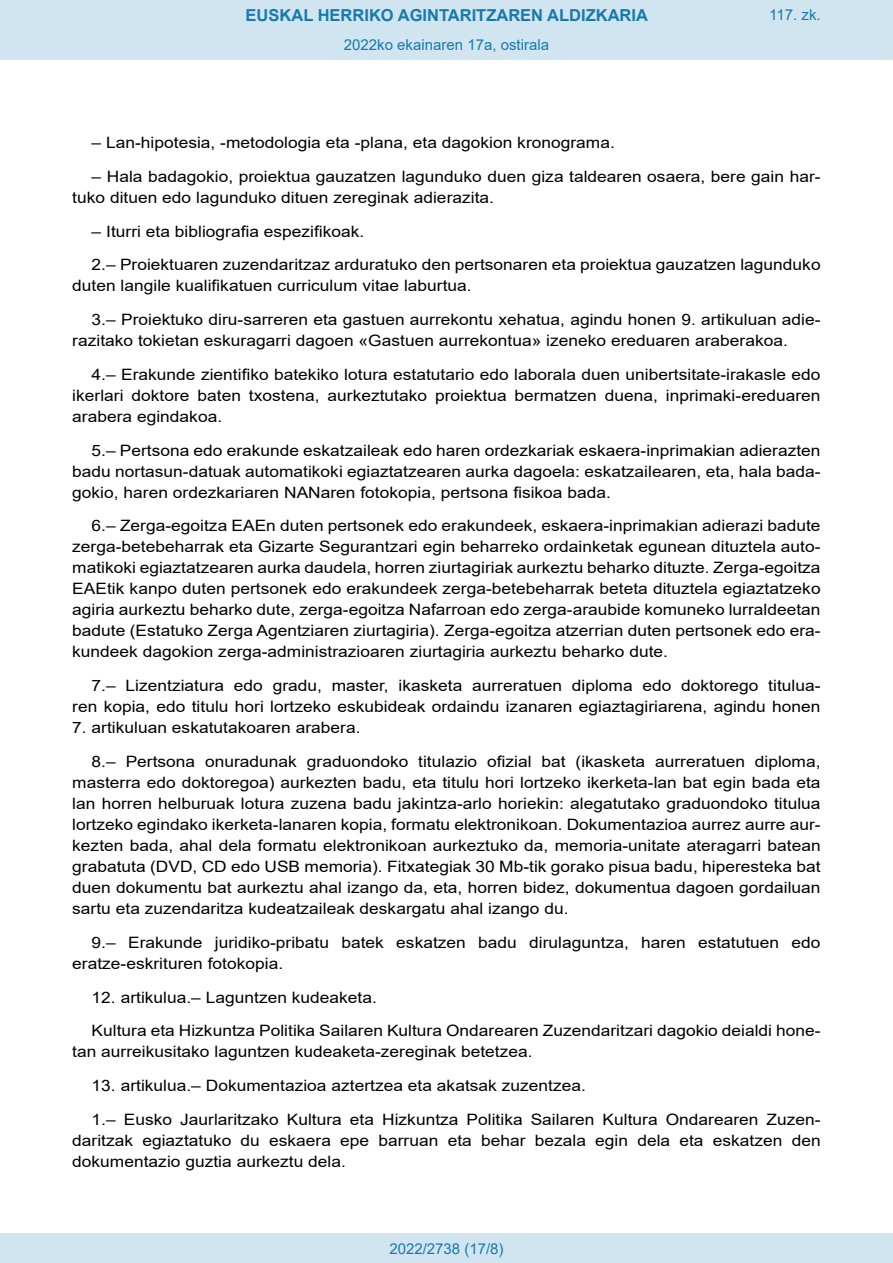
<style>
.page{position:relative;width:893px;height:1263px;background:#fff}
.page>*{position:absolute;margin:0;border:0;box-sizing:border-box;transform-origin:0 0}
.t1{font:700 16.5px "Arial";color:#1879ad}
.BOPVDetalle{font:15.6px/21px "Arial";color:#000;scale:1.11 1}
.Paginacion_Centro{font:15px "Arial";color:#1879ad}
</style>
<div class="page">
<div style="left:0;top:0;width:893px;height:60px;background:#d0e5f0"></div>
<div style="left:0;top:1233px;width:893px;height:30px;background:#d0e5f0"></div>
<p class="t1" style="left:246px;top:3px;width:404px">EUSKAL HERRIKO AGINTARITZAREN ALDIZKARIA</p>
<p class="Paginacion_Centro" style="left:344px;top:35px;width:207px">2022ko ekainaren 17a, ostirala</p>
<p class="Paginacion_Centro" style="left:769px;top:5px;width:53px">117. zk.</p>
<p class="BOPVDetalle" style="left:92px;top:132px;width:473px">– Lan-hipotesia, -metodologia eta -plana, eta dagokion kronograma.</p>
<p class="BOPVDetalle" style="left:72px;top:166px;width:676px;text-indent:19px">– Hala badagokio, proiektua gauzatzen lagunduko duen giza taldearen osaera, bere gain har&shy;tuko dituen edo lagunduko dituen zereginak adierazita.</p>
<p class="BOPVDetalle" style="left:92px;top:221px;width:247px">– Iturri eta bibliografia espezifikoak.</p>
<p class="BOPVDetalle" style="left:72px;top:254px;width:676px;text-indent:19px">2.– Proiektuaren zuzendaritzaz arduratuko den pertsonaren eta proiektua gauzatzen lagunduko duten langile kualifikatuen curriculum vitae laburtua.</p>
<p class="BOPVDetalle" style="left:72px;top:309px;width:676px;text-indent:19px">3.– Proiektuko diru-sarreren eta gastuen aurrekontu xehatua, agindu honen 9. artikuluan adie&shy;razitako tokietan eskuragarri dagoen «Gastuen aurrekontua» izeneko ereduaren araberakoa.</p>
<p class="BOPVDetalle" style="left:72px;top:364px;width:676px;text-align:justify;text-indent:19px">4.– Erakunde zientifiko batekiko lotura estatutario edo laborala duen unibertsitate-irakasle edo ikerlari doktore baten txostena, aurkeztutako proiektua bermatzen duena, inprimaki-ereduaren arabera egindakoa.</p>
<p class="BOPVDetalle" style="left:72px;top:440px;width:676px;text-align:justify;text-indent:19px">5.– Pertsona edo erakunde eskatzaileak edo haren ordezkariak eskaera-inprimakian adierazten badu nortasun-datuak automatikoki egiaztatzearen aurka dagoela: eskatzailearen, eta, hala bada&shy;gokio, haren ordezkariaren NANaren fotokopia, pertsona fisikoa bada.</p>
<p class="BOPVDetalle" style="left:72px;top:515px;width:676px;text-align:justify;text-indent:19px">6.– Zerga-egoitza EAEn duten pertsonek edo erakundeek, eskaera-inprimakian adierazi badute zerga-betebeharrak eta Gizarte Segurantzari egin beharreko ordainketak egunean dituztela auto&shy;matikoki egiaztatzearen aurka daudela, horren ziurtagiriak aurkeztu beharko dituzte. Zerga-egoitza EAEtik kanpo duten pertsonek edo erakundeek zerga-betebeharrak beteta dituztela egiaztatzeko agiria aurkeztu beharko dute, zerga-egoitza Nafarroan edo zerga-araubide komuneko lurraldeetan badute (Estatuko Zerga Agentziaren ziurtagiria). Zerga-egoitza atzerrian duten pertsonek edo era&shy;kundeek dagokion zerga-administrazioaren ziurtagiria aurkeztu beharko dute.</p>
<p class="BOPVDetalle" style="left:72px;top:675px;width:676px;text-align:right">7.– Lizentziatura edo gradu, master, ikasketa aurreratuen diploma edo doktorego titulua&shy;ren kopia, edo titulu hori lortzeko eskubideak ordaindu izanaren egiaztagiriarena, agindu honen</p>
<p class="BOPVDetalle" style="left:72px;top:717px;width:261px">7. artikuluan eskatutakoaren arabera.</p>
<p class="BOPVDetalle" style="left:72px;top:751px;width:676px;text-align:justify;text-indent:19px">8.– Pertsona onuradunak graduondoko titulazio ofizial bat (ikasketa aurreratuen diploma, masterra edo doktoregoa) aurkezten badu, eta titulu hori lortzeko ikerketa-lan bat egin bada eta lan horren helburuak lotura zuzena badu jakintza-arlo horiekin: alegatutako graduondoko titulua lortzeko egindako ikerketa-lanaren kopia, formatu elektronikoan. Dokumentazioa aurrez aurre aur&shy;kezten bada, ahal dela formatu elektronikoan aurkeztuko da, memoria-unitate ateragarri batean grabatuta (DVD, CD edo USB memoria). Fitxategiak 30 Mb-tik gorako pisua badu, hiperesteka bat duen dokumentu bat aurkeztu ahal izango da, eta, horren bidez, dokumentua dagoen gordailuan sartu eta zuzendaritza kudeatzaileak deskargatu ahal izango du.</p>
<p class="BOPVDetalle" style="left:72px;top:932px;width:676px;text-indent:19px">9.– Erakunde juridiko-pribatu batek eskatzen badu dirulaguntza, haren estatutuen edo eratze-eskrituren fotokopia.</p>
<p class="BOPVDetalle" style="left:92px;top:986px;width:259px">12. artikulua.– Laguntzen kudeaketa.</p>
<p class="BOPVDetalle" style="left:72px;top:1020px;width:676px;text-indent:19px">Kultura eta Hizkuntza Politika Sailaren Kultura Ondarearen Zuzendaritzari dagokio deialdi hone&shy;tan aurreikusitako laguntzen kudeaketa-zereginak betetzea.</p>
<p class="BOPVDetalle" style="left:92px;top:1075px;width:447px">13. artikulua.– Dokumentazioa aztertzea eta akatsak zuzentzea.</p>
<p class="BOPVDetalle" style="left:72px;top:1109px;width:676px;text-align:justify;text-indent:19px">1.– Eusko Jaurlaritzako Kultura eta Hizkuntza Politika Sailaren Kultura Ondarearen Zuzen&shy;daritzak egiaztatuko du eskaera epe barruan eta behar bezala egin dela eta eskatzen den dokumentazio guztia aurkeztu dela.</p>
<p class="Paginacion_Centro" style="left:389px;top:1238px;width:116px">2022/2738 (17/8)</p>
</div>
